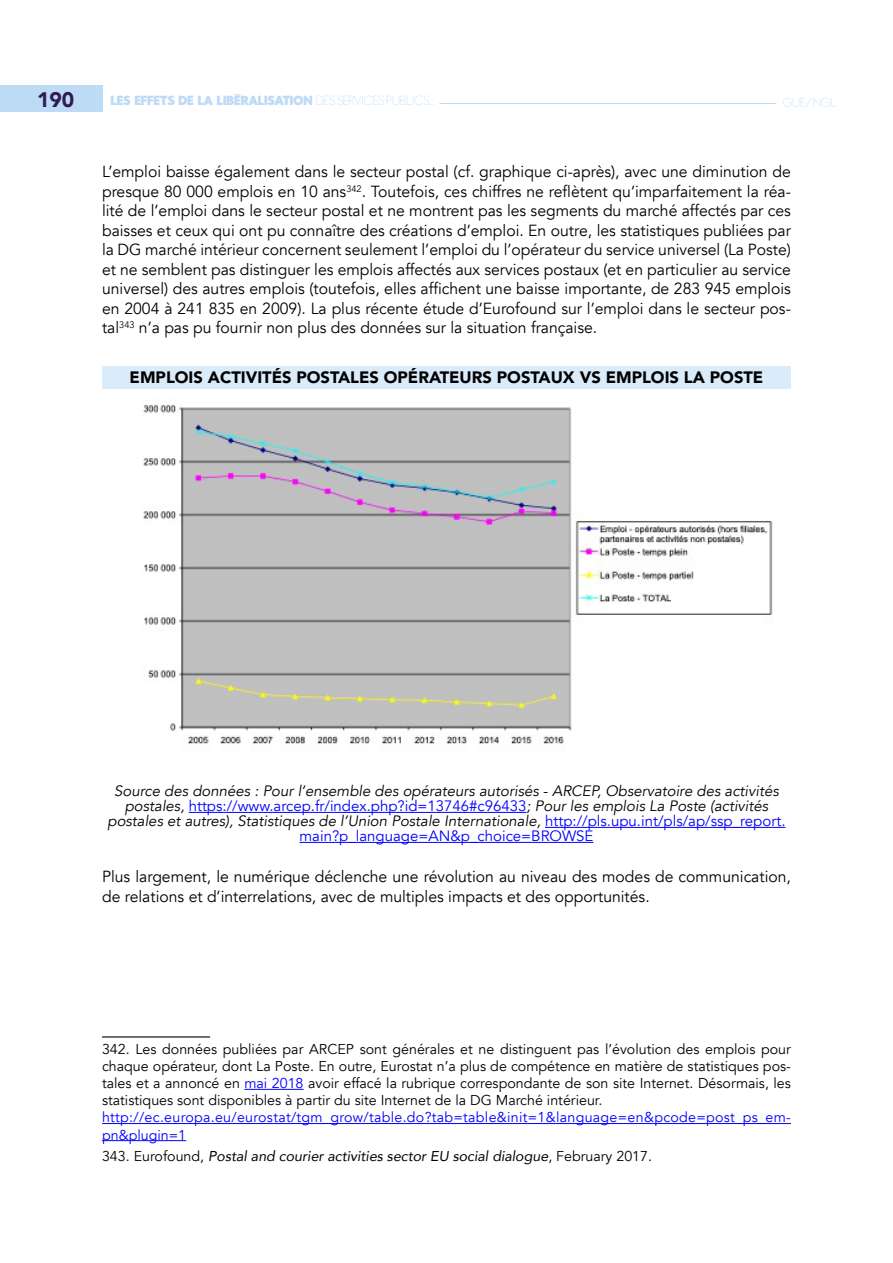
<style>
.page{position:relative;width:893px;height:1263px;background:#fff}
.page>*{position:absolute;margin:0;border:0;box-sizing:border-box;transform-origin:0 0}
.t1{font:900 21px "Avenir";color:#311a53}
.tableaux{font:900 16.5px "Avenir";color:#000}
.corps{font:16.05px/19.5px "Avenir";color:#000;text-align:justify}
.source{font:italic 15px/15px "Avenir";color:#000;text-align:center}
.ndbp{font:14.25px/17.1px "Avenir";color:#000;text-align:justify}
.ndbp-2{font:14.25px/17.1px "Avenir";letter-spacing:.02em;color:#00f}
.ndbp-3{font:italic 14.25px "Avenir";color:#000}
.t2{font:900 12px "Elle Nova C Std";color:#bedbf6}
.t3{font:300 12px "Elle Nova C Std";color:#bedbf6}
.s1{font-weight:300}
.s2{font-style:normal;color:#00f}
.s3{color:#00f}
.s4{font-style:normal}
</style>
<div class="page">
<div style="left:0;top:86px;width:102px;height:26px;background:#bedbf6"></div>
<hr style="left:439px;top:103px;width:337px;height:1px;background:#bedbf6">
<div style="left:102px;top:366px;width:689px;height:23px;background:#daebfa"></div>
<hr style="left:189px;top:812px;width:337px;height:1px;background:#00f">
<hr style="left:545px;top:827px;width:240px;height:1px;background:#00f">
<hr style="left:299px;top:842px;width:294px;height:1px;background:#00f">
<img style="left:143px;top:405px;width:630px;height:339px">
<hr style="left:102px;top:1036px;width:108px;height:1px;background:#000">
<hr style="left:244px;top:1089px;width:60px;height:1px;background:#00f">
<hr style="left:102px;top:1123px;width:689px;height:1px;background:#00f">
<hr style="left:102px;top:1140px;width:84px;height:1px;background:#00f">
<h1 class="t1" style="left:37px;top:81px;width:39px">190</h1>
<p class="t2" style="left:111px;top:93px;width:326px">LES EFFETS DE LA LIBÉRALISATION <span class="s1">DES SERVICES PUBLICS...</span></p>
<p class="t3" style="left:783px;top:96px;width:55px">GUE/NGL</p>
<p class="corps" style="left:102px;top:162px;width:690px">L’emploi baisse également dans le secteur postal (cf. graphique ci-après), avec une diminution de presque 80 000 emplois en 10 ans<sup>342</sup>. Toutefois, ces chiffres ne reflètent qu’imparfaitement la réa&shy;lité de l’emploi dans le secteur postal et ne montrent pas les segments du marché affectés par ces baisses et ceux qui ont pu connaître des créations d’emploi. En outre, les statistiques publiées par la DG marché intérieur concernent seulement l’emploi du l’opérateur du service universel (La Poste) et ne semblent pas distinguer les emplois affectés aux services postaux (et en particulier au service universel) des autres emplois (toutefois, elles affichent une baisse importante, de 283 945 emplois en 2004 à 241 835 en 2009). La plus récente étude d’Eurofound sur l’emploi dans le secteur pos&shy;tal<sup>343</sup> n’a pas pu fournir non plus des données sur la situation française.</p>
<p class="tableaux" style="left:130px;top:363px;width:635px">EMPLOIS ACTIVITÉS POSTALES OPÉRATEURS POSTAUX VS EMPLOIS LA POSTE</p>
<p class="source" style="left:107px;top:784px;width:679px">Source des données : Pour l’ensemble des opérateurs autorisés - ARCEP, Observatoire des activités postales, <span class="s2">https://www.arcep.fr/index.php?id=13746#c96433</span>; Pour les emplois La Poste (activités postales et autres), Statistiques de l’Union Postale Internationale, <span class="s2">http://pls.upu.int/pls/ap/ssp_report. main?p_language=AN&amp;p_choice=BROWSE</span></p>
<p class="corps" style="left:102px;top:867px;width:690px">Plus largement, le numérique déclenche une révolution au niveau des modes de communication, de relations et d’interrelations, avec de multiples impacts et des opportunités.</p>
<p class="ndbp" style="left:102px;top:1041px;width:690px">342. Les données publiées par ARCEP sont générales et ne distinguent pas l’évolution des emplois pour chaque opérateur, dont La Poste. En outre, Eurostat n’a plus de compétence en matière de statistiques pos&shy;tales et a annoncé en <span class="s3">mai 2018</span> avoir effacé la rubrique correspondante de son site Internet. Désormais, les statistiques sont disponibles à partir du site Internet de la DG Marché intérieur.</p>
<p class="ndbp-2" style="left:102px;top:1109px;width:690px">http://ec.europa.eu/eurostat/tgm_grow/table.do?tab=table&amp;init=1&amp;language=en&amp;pcode=post_ps_em&shy;pn&amp;plugin=1</p>
<p class="ndbp-3" style="left:102px;top:1147px;width:551px"><span class="s4">343. Eurofound,</span> Postal and courier activities sector EU social dialogue<span class="s4">, February 2017.</span></p>
</div>
